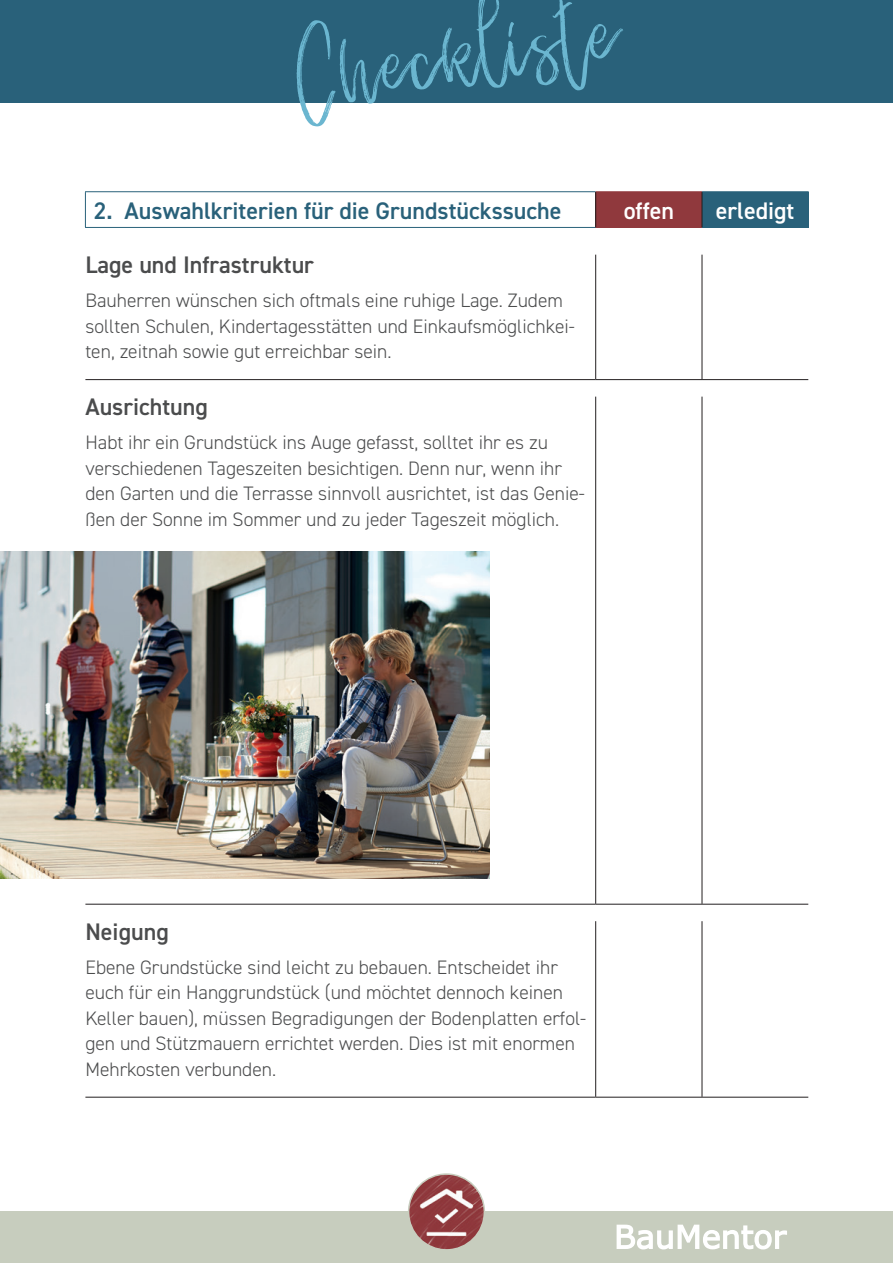
<style>
.page{position:relative;width:893px;height:1263px;background:#fff}
.page>*{position:absolute;margin:0;border:0;box-sizing:border-box;transform-origin:0 0}
.t1{font:92.1px "Salted Mocha";color:#6bb6d0}
.t2{font:600 24px "DIN2014";color:#29617a}
.t3{font:600 24px "DIN2014";color:#4b4c4d}
.t4{font:600 24px "DIN2014";color:#fff}
.t5{font:300 19.5px/25.5px "DIN2014";color:#4b4c4d}
</style>
<div class="page">
<div style="left:0;top:0;width:893px;height:102px;background:#29617a"></div>
<div style="left:0;top:1212px;width:893px;height:51px;background:#c7cdbe"></div>
<svg style="left:409px;top:1174px;width:75px;height:76px;fill:#903a3e"></svg>
<img style="left:409px;top:1176px;width:36px;height:46px">
<div style="left:408px;top:1173px;width:77px;height:77px;border:2px solid #c7cdbe;border-radius:50%"></div>
<svg style="left:617px;top:1224px;width:170px;height:25px"></svg>
<img style="left:0;top:551px;width:490px;height:327px">
<div style="left:596px;top:192px;width:106px;height:35px;background:#90393d"></div>
<div style="left:702px;top:192px;width:106px;height:35px;background:#29617a"></div>
<hr style="left:85px;top:191px;width:511px;height:1px;background:#29617a">
<hr style="left:85px;top:192px;width:1px;height:35px;background:#29617a">
<hr style="left:85px;top:227px;width:511px;height:1px;background:#29617a">
<hr style="left:596px;top:191px;width:106px;height:1px;background:#90393d">
<hr style="left:596px;top:227px;width:106px;height:1px;background:#90393d">
<hr style="left:702px;top:191px;width:107px;height:1px;background:#29617a">
<hr style="left:808px;top:192px;width:1px;height:35px;background:#29617a">
<hr style="left:702px;top:227px;width:107px;height:1px;background:#29617a">
<hr style="left:85px;top:379px;width:511px;height:1px;background:#231f20">
<hr style="left:596px;top:379px;width:106px;height:1px;background:#231f20">
<hr style="left:702px;top:379px;width:106px;height:1px;background:#231f20">
<hr style="left:595px;top:192px;width:1px;height:35px;background:#231f20">
<hr style="left:595px;top:255px;width:1px;height:124px;background:#231f20">
<hr style="left:595px;top:397px;width:1px;height:507px;background:#231f20">
<hr style="left:595px;top:921px;width:1px;height:176px;background:#231f20">
<hr style="left:702px;top:192px;width:1px;height:35px;background:#231f20">
<hr style="left:702px;top:255px;width:1px;height:124px;background:#231f20">
<hr style="left:702px;top:397px;width:1px;height:507px;background:#231f20">
<hr style="left:702px;top:921px;width:1px;height:176px;background:#231f20">
<hr style="left:85px;top:1097px;width:511px;height:1px;background:#231f20">
<hr style="left:596px;top:1097px;width:106px;height:1px;background:#231f20">
<hr style="left:702px;top:1097px;width:106px;height:1px;background:#231f20">
<hr style="left:85px;top:904px;width:511px;height:1px;background:#231f20">
<hr style="left:596px;top:904px;width:106px;height:1px;background:#231f20">
<hr style="left:702px;top:904px;width:106px;height:1px;background:#231f20">
<h1 class="t1" style="left:286px;top:12px;width:324px;rotate:-8deg">Checkliste</h1>
<p class="t2" style="left:94px;top:195px;width:469px">2. Auswahlkriterien für die Grundstückssuche</p>
<p class="t4" style="left:624px;top:195px;width:52px">offen</p>
<p class="t4" style="left:716px;top:195px;width:80px">erledigt</p>
<p class="t3" style="left:85px;top:249px;width:230px">Lage und Infrastruktur</p>
<p class="t5" style="left:85px;top:288px;width:491px">Bauherren wünschen sich oftmals eine ruhige Lage. Zudem sollten Schulen, Kindertagesstätten und Einkaufsmöglichkei&shy;ten, zeitnah sowie gut erreichbar sein.</p>
<p class="t3" style="left:85px;top:391px;width:124px">Ausrichtung</p>
<p class="t5" style="left:85px;top:430px;width:501px">Habt ihr ein Grundstück ins Auge gefasst, solltet ihr es zu verschiedenen Tageszeiten besichtigen. Denn nur, wenn ihr den Garten und die Terrasse sinnvoll ausrichtet, ist das Genie&shy;ßen der Sonne im Sommer und zu jeder Tageszeit möglich.</p>
<p class="t3" style="left:85px;top:916px;width:85px">Neigung</p>
<p class="t5" style="left:85px;top:954px;width:502px">Ebene Grundstücke sind leicht zu bebauen. Entscheidet ihr euch für ein Hanggrundstück (und möchtet dennoch keinen Keller bauen), müssen Begradigungen der Bodenplatten erfol&shy;gen und Stützmauern errichtet werden. Dies ist mit enormen Mehrkosten verbunden.</p>
</div>
